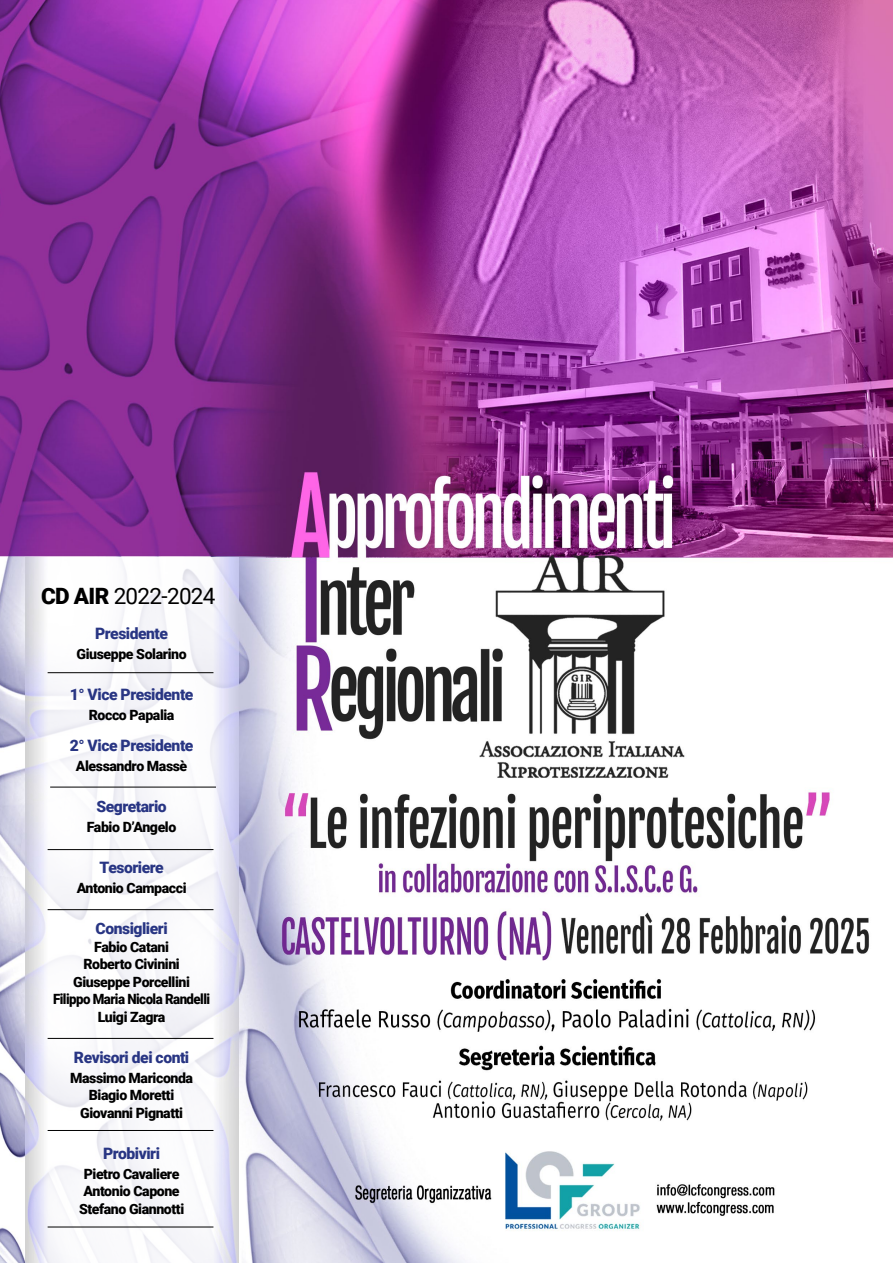
<style>
.page{position:relative;width:893px;height:1263px;background:#fff}
.page>*{position:absolute;margin:0;border:0;box-sizing:border-box;transform-origin:0 0}
.t1{font:22.5px "Roboto";letter-spacing:-.03em;color:#000}
.t2{font:900 15.75px "Roboto";letter-spacing:-.03em;color:#283583}
.t3{font:900 14.1px/17.5px "Roboto";letter-spacing:-.03em;color:#000;text-align:center}
.s1{font-weight:900}
</style>
<div class="page">
<img style="left:0;top:0;width:893px;height:1263px">
<svg style="left:26px;top:557px;width:212px;height:706px"></svg>
<hr style="left:48px;top:672px;width:165px;height:1px;background:#000">
<hr style="left:50px;top:787px;width:166px;height:1px;background:#000">
<hr style="left:48px;top:849px;width:165px;height:1px;background:#000">
<hr style="left:48px;top:909px;width:165px;height:1px;background:#000">
<hr style="left:48px;top:1038px;width:165px;height:1px;background:#000">
<hr style="left:48px;top:1130px;width:165px;height:1px;background:#000">
<hr style="left:48px;top:1226px;width:165px;height:1px;background:#000">
<h1 class="t1" style="left:41px;top:580px;width:176px"><span class="s1">CD AIR</span> 2022-2024</h1>
<p class="t2" style="left:95px;top:622px;width:74px">Presidente</p>
<p class="t3" style="left:77px;top:645px;width:112px">Giuseppe Solarino</p>
<p class="t2" style="left:70px;top:683px;width:125px">1° Vice Presidente</p>
<p class="t3" style="left:89px;top:706px;width:87px">Rocco Papalia</p>
<p class="t2" style="left:70px;top:735px;width:125px">2° Vice Presidente</p>
<p class="t3" style="left:76px;top:757px;width:113px">Alessandro Massè</p>
<p class="t2" style="left:96px;top:796px;width:72px">Segretario</p>
<p class="t3" style="left:87px;top:818px;width:91px">Fabio D’Angelo</p>
<p class="t2" style="left:100px;top:856px;width:66px">Tesoriere</p>
<p class="t3" style="left:77px;top:879px;width:111px">Antonio Campacci</p>
<p class="t2" style="left:96px;top:917px;width:74px">Consiglieri</p>
<p class="t3" style="left:53px;top:937px;width:159px">Fabio Catani<br>Roberto Civinini<br>Giuseppe Porcellini<br>Filippo Maria Nicola Randelli<br>Luigi Zagra</p>
<p class="t2" style="left:74px;top:1046px;width:117px">Revisori dei conti</p>
<p class="t3" style="left:70px;top:1068px;width:124px">Massimo Mariconda<br>Biagio Moretti<br>Giovanni Pignatti</p>
<p class="t2" style="left:103px;top:1142px;width:58px">Probiviri</p>
<p class="t3" style="left:79px;top:1164px;width:107px">Pietro Cavaliere<br>Antonio Capone<br>Stefano Giannotti</p>
</div>
